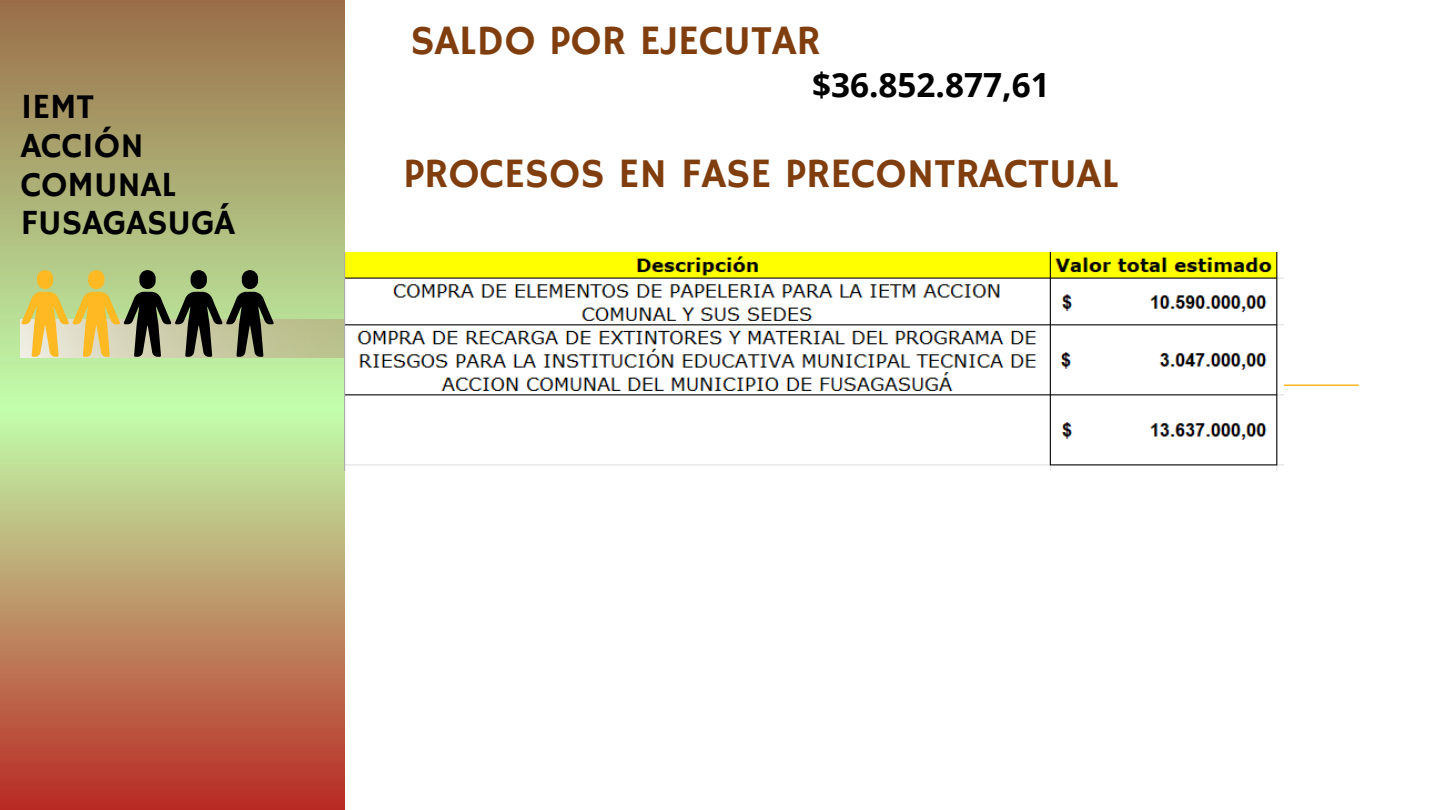
<style>
.page{position:relative;width:1440px;height:810px;background:#fff}
.page>*{position:absolute;margin:0;border:0;box-sizing:border-box;transform-origin:0 0}
.t1{font:41.7px "Hammersmith One";color:#803d0e}
.t2{font:35.2px "Hammersmith One";color:#000}
.t3{font:700 33.3px "Open Sans";color:#000}
</style>
<div class="page">
<svg style="left:0;top:0;width:345px;height:810px;background:#b59f6d"></svg>
<hr style="left:576px;top:384px;width:782px;height:2px;background:#ffb923">
<div style="left:21px;top:319px;width:509px;height:38px;background:#bcc18f"></div>
<svg style="left:21px;top:270px;width:253px;height:87px;background:#9b9962"></svg>
<img style="left:345px;top:252px;width:938px;height:218px">
<p class="t2" style="left:21px;top:87px;width:75px">IEMT</p>
<p class="t2" style="left:21px;top:125px;width:125px">ACCIÓN</p>
<p class="t2" style="left:21px;top:164px;width:157px">COMUNAL</p>
<p class="t2" style="left:21px;top:203px;width:216px">FUSAGASUGÁ</p>
<p class="t1" style="left:411px;top:16px;width:412px">SALDO POR EJECUTAR</p>
<p class="t3" style="left:812px;top:62px;width:239px">$36.852.877,61</p>
<p class="t1" style="left:403px;top:150px;width:717px">PROCESOS EN FASE PRECONTRACTUAL</p>
</div>
